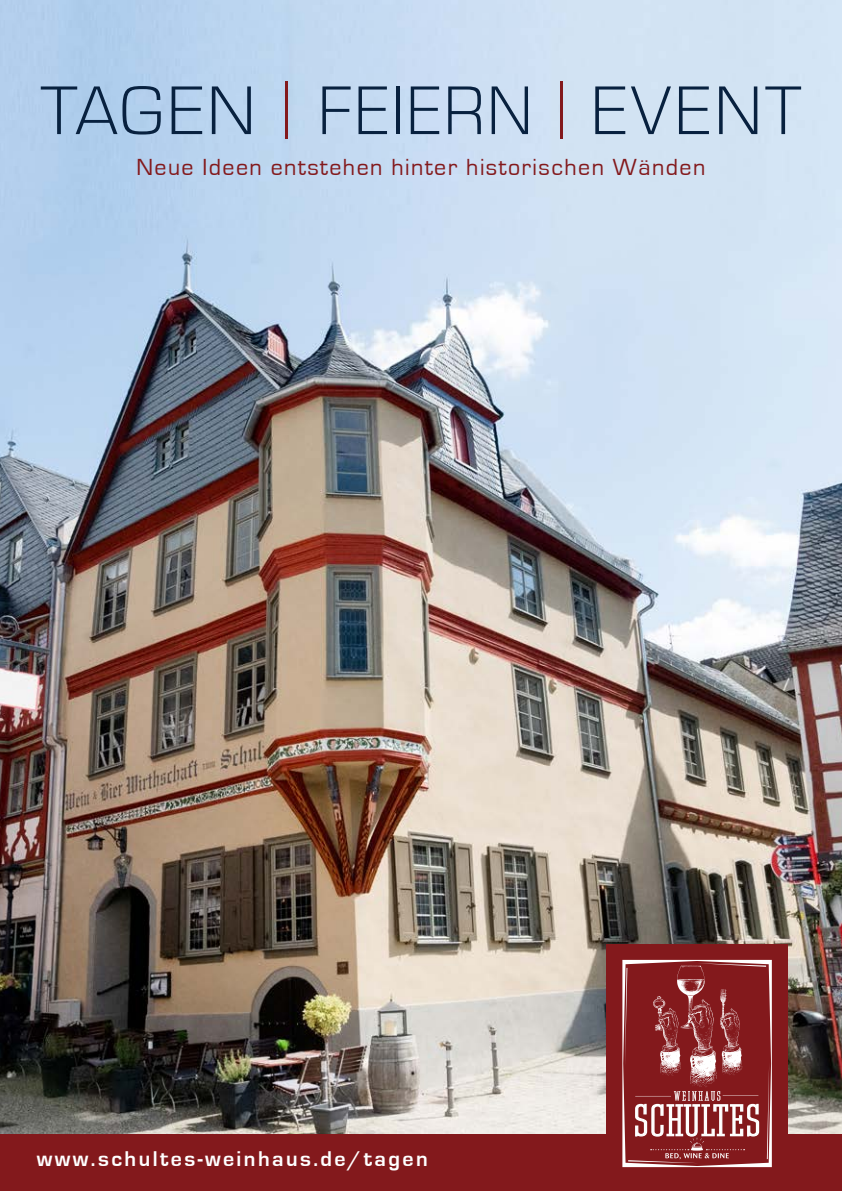
<style>
.page{position:relative;width:842px;height:1191px;background:#fff}
.page>*{position:absolute;margin:0;border:0;box-sizing:border-box;transform-origin:0 0}
.t1{font:300 70px "Eurostile Next LT Pro";letter-spacing:.02em;color:#08213f}
.t2{font:24px "Eurostile";letter-spacing:.06em;color:#83191c}
.t3{font:700 22px "Eurostile";letter-spacing:.11em;color:#fff}
.s1{color:#83191c}
</style>
<div class="page">
<img style="left:0;top:0;width:842px;height:1134px">
<div style="left:0;top:1134px;width:842px;height:57px;background:#83191c"></div>
<div style="left:606px;top:943px;width:182px;height:227px;background:#83191c"></div>
<div style="left:619px;top:956px;width:155px;height:214px;background:linear-gradient(to right,#83191c,#83191c)"></div>
<svg style="left:622px;top:960px;width:150px;height:207px"></svg>
<h1 class="t1" style="left:40px;top:73px;width:763px">TAGEN <span class="s1">|</span> FEIERN <span class="s1">|</span> EVENT</h1>
<p class="t2" style="left:136px;top:154px;width:571px">Neue Ideen entstehen hinter historischen Wänden</p>
<p class="t3" style="left:37px;top:1146px;width:392px">www.schultes-weinhaus.de/tagen</p>
</div>
